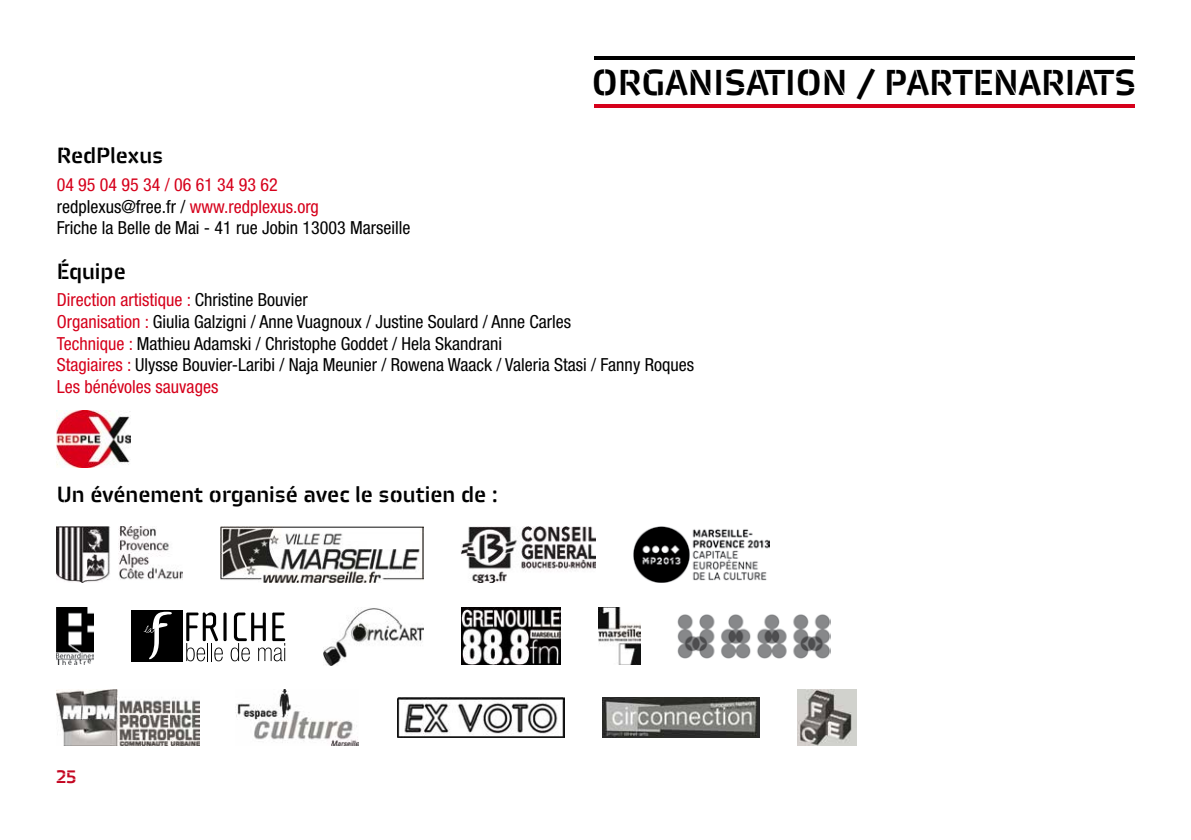
<style>
.page{position:relative;width:1191px;height:840px;background:#fff}
.page>*{position:absolute;margin:0;border:0;box-sizing:border-box;transform-origin:0 0}
.t1{font:36px "Vida 33 Stencil Demo";color:#000}
.t2{font:22px "Vida 33 Stencil Demo";color:#000}
.t3{font:condensed 18px/21.6px "Helvetica Neue LT Std";color:#000}
.t4{font:18px "Vida 33 Stencil Demo";color:#c40621}
.s1{color:#d6001b}
</style>
<div class="page">
<hr style="left:594px;top:104px;width:540px;height:4px;background:#d6001b">
<hr style="left:594px;top:57px;width:540px;height:3px;background:#000">
<img style="left:57px;top:526px;width:125px;height:56px">
<img style="left:220px;top:526px;width:204px;height:56px">
<img style="left:461px;top:526px;width:134px;height:56px">
<img style="left:633px;top:526px;width:136px;height:56px">
<img style="left:57px;top:410px;width:74px;height:57px">
<img style="left:598px;top:607px;width:42px;height:56px">
<img style="left:323px;top:608px;width:100px;height:56px">
<img style="left:57px;top:607px;width:36px;height:56px">
<div style="left:132px;top:610px;width:51px;height:51px;background:#000"></div>
<svg style="left:144px;top:611px;width:28px;height:48px"></svg>
<svg style="left:223px;top:612px;width:4px;height:28px"></svg>
<svg style="left:186px;top:612px;width:37px;height:49px"></svg>
<svg style="left:231px;top:612px;width:54px;height:49px"></svg>
<img style="left:677px;top:614px;width:154px;height:44px">
<img style="left:462px;top:607px;width:98px;height:56px">
<img style="left:57px;top:689px;width:143px;height:56px">
<img style="left:235px;top:689px;width:123px;height:56px">
<img style="left:602px;top:697px;width:157px;height:39px">
<img style="left:397px;top:697px;width:167px;height:39px">
<img style="left:797px;top:689px;width:59px;height:56px">
<p class="t2" style="left:57px;top:143px;width:108px">RedPlexus</p>
<p class="t3" style="left:57px;top:174px;width:355px"><span class="s1">04 95 04 95 34 / 06 61 34 93 62<br></span>redplexus@free.fr / <span class="s1">www.redplexus.org<br></span>Friche la Belle de Mai - 41 rue Jobin 13003 Marseille</p>
<h1 class="t1" style="left:592px;top:63px;width:546px">ORGANISATION / PARTENARIATS</h1>
<p class="t2" style="left:57px;top:258px;width:71px">Équipe</p>
<p class="t3" style="left:57px;top:289px;width:639px"><span class="s1">Direction artistique :</span> Christine Bouvier<br><span class="s1">Organisation :</span> Giulia Galzigni / Anne Vuagnoux / Justine Soulard / Anne Carles<br><span class="s1">Technique :</span> Mathieu Adamski / Christophe Goddet / Hela Skandrani<br><span class="s1">Stagiaires :</span> Ulysse Bouvier-Laribi / Naja Meunier / Rowena Waack / Valeria Stasi / Fanny Roques <span class="s1">Les bénévoles sauvages</span></p>
<p class="t2" style="left:57px;top:481px;width:443px">Un événement organisé avec le soutien de :</p>
<p class="t4" style="left:56px;top:766px;width:23px">25</p>
</div>
